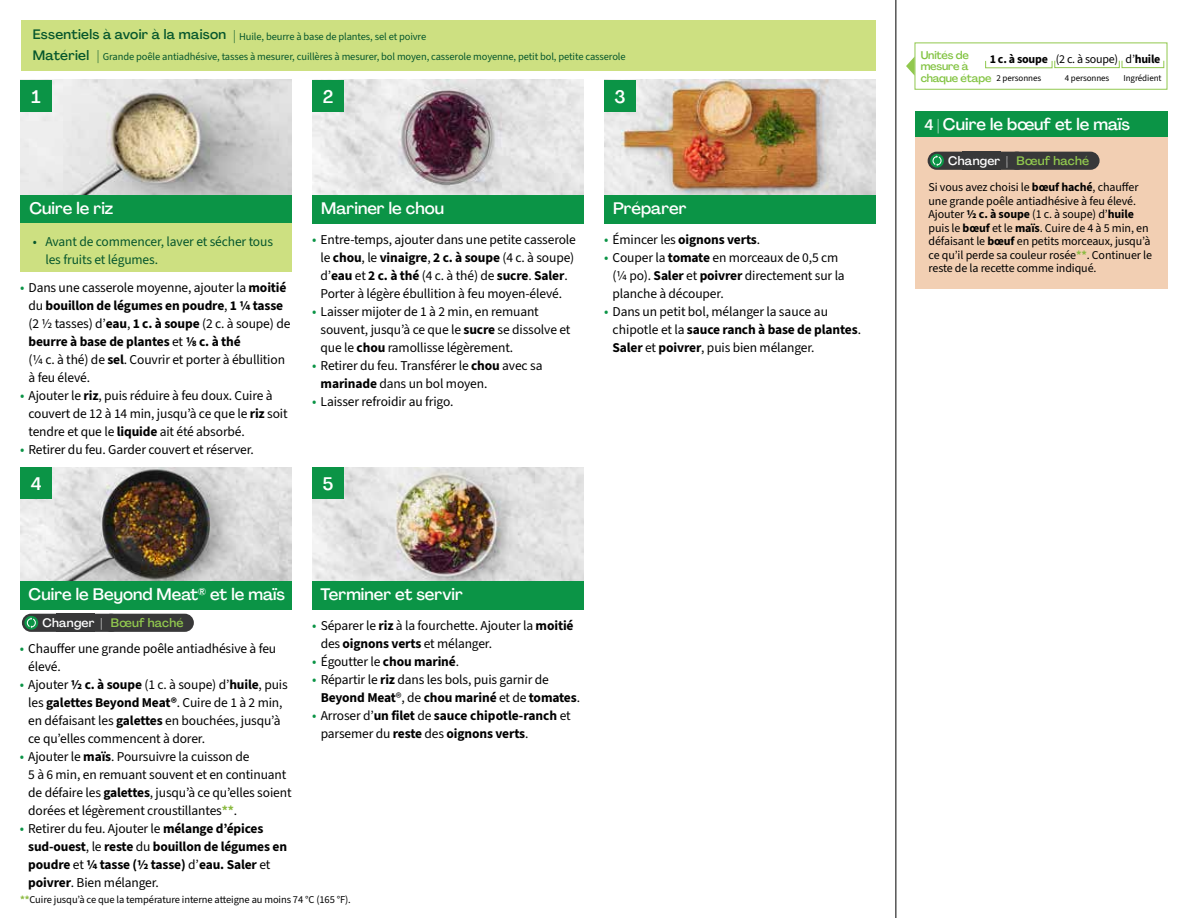
<style>
.page{position:relative;width:1188px;height:918px;background:#fff}
.page>*{position:absolute;margin:0;border:0;box-sizing:border-box;transform-origin:0 0}
.t1{font:500 18px "Agrandir";color:#fff}
.t2{font:500 16.5px "Agrandir";color:#fff}
.t3{font:13.5px/18px "Source Sans 3";letter-spacing:-.01em;color:#000}
.t4{font:700 13.5px/18px "Source Sans 3";letter-spacing:-.01em;color:#000}
.t5{font:13.5px/18px "Source Sans 3";letter-spacing:-.01em;color:#05562c}
.t6{font:500 13.5px "Agrandir";letter-spacing:.02em;color:#05562c}
.t7{font:500 12.15px "Agrandir";letter-spacing:.02em;color:#91c84e}
.t8{font:12px/13.5px "Source Sans 3";letter-spacing:-.01em;color:#000}
.t9{font:700 12px "Source Sans 3";letter-spacing:-.02em;color:#000}
.t10{font:500 11.1px/11.7px "Agrandir";letter-spacing:-.015em;color:#82c341}
.t11{font:10.5px "Source Sans 3";letter-spacing:-.01em;color:#05562c}
.t12{font:10.5px "Source Sans 3";letter-spacing:-.01em;color:#000}
.t13{font:9px "Source Sans 3";letter-spacing:-.01em;color:#000}
.s1{font-family:"Agrandir";font-weight:500;font-size:13.5px}
.s2{font-size:14.25px;color:#0b9446}
.s3{font-weight:700}
.s4{font-weight:400;font-size:14.25px;color:#0b9446}
.s5{font-weight:400}
.s6{color:#fff}
.s7{font-weight:700;color:#8cba42}
.s8{font-size:15px}
</style>
<div class="page">
<img style="left:20px;top:468px;width:272px;height:113px">
<img style="left:312px;top:468px;width:272px;height:113px">
<img style="left:20px;top:80px;width:272px;height:115px">
<img style="left:312px;top:80px;width:272px;height:115px">
<img style="left:604px;top:80px;width:272px;height:115px">
<div style="left:312px;top:195px;width:272px;height:29px;background:#0b9446"></div>
<div style="left:20px;top:195px;width:272px;height:29px;background:#0b9446"></div>
<div style="left:20px;top:581px;width:272px;height:28px;background:#0b9446"></div>
<div style="left:312px;top:581px;width:272px;height:28px;background:#0b9446"></div>
<div style="left:604px;top:195px;width:272px;height:29px;background:#0b9446"></div>
<div style="left:21px;top:20px;width:855px;height:51px;background:#cde081"></div>
<div style="left:20px;top:224px;width:272px;height:48px;background:#cde081"></div>
<hr style="left:896px;top:0;width:1px;height:918px;background:#000">
<div style="left:20px;top:468px;width:32px;height:31px;background:#0b9446"></div>
<div style="left:20px;top:80px;width:32px;height:32px;background:#0b9446"></div>
<div style="left:312px;top:468px;width:32px;height:31px;background:#0b9446"></div>
<div style="left:312px;top:80px;width:32px;height:32px;background:#0b9446"></div>
<div style="left:604px;top:80px;width:32px;height:32px;background:#0b9446"></div>
<svg style="left:906px;top:56px;width:9px;height:20px"></svg>
<div style="left:915px;top:43px;width:252px;height:47px;border:1px solid #91c84e"></div>
<div style="left:985px;top:61px;width:67px;height:7px;border:1px solid #91c84e"></div>
<div style="left:1054px;top:60px;width:66px;height:8px;border:1px solid #91c84e"></div>
<div style="left:1122px;top:60px;width:42px;height:8px;border:1px solid #91c84e"></div>
<div style="left:916px;top:137px;width:252px;height:152px;background:#f2cfb3"></div>
<div style="left:916px;top:111px;width:252px;height:26px;background:#0b9446"></div>
<div style="left:22px;top:614px;width:98px;height:18px;background:#383839;border-radius:9px"></div>
<svg style="left:24px;top:616px;width:14px;height:14px"></svg>
<svg style="left:27px;top:617px;width:9px;height:11px"></svg>
<div style="left:102px;top:614px;width:92px;height:18px;background:#383839;border-radius:9px"></div>
<div style="left:928px;top:152px;width:98px;height:18px;background:#383839;border-radius:9px"></div>
<svg style="left:930px;top:154px;width:14px;height:14px"></svg>
<svg style="left:933px;top:155px;width:9px;height:11px"></svg>
<div style="left:1008px;top:152px;width:92px;height:18px;background:#383839;border-radius:9px"></div>
<p class="t6" style="left:33px;top:26px;width:195px">Essentiels à avoir à la maison</p>
<p class="t11" style="left:233px;top:30px;width:194px"><span class="s1">|</span> Huile, beurre à base de plantes, sel et poivre</p>
<p class="t6" style="left:33px;top:47px;width:58px">Matériel</p>
<p class="t11" style="left:97px;top:50px;width:530px"><span class="s1">|</span> Grande poêle antiadhésive, tasses à mesurer, cuillères à mesurer, bol moyen, casserole moyenne, petit bol, petite casserole</p>
<h1 class="t1" style="left:32px;top:86px;width:11px">1</h1>
<h1 class="t1" style="left:323px;top:86px;width:12px">2</h1>
<h1 class="t1" style="left:614px;top:85px;width:13px">3</h1>
<p class="t2" style="left:29px;top:198px;width:85px">Cuire le riz</p>
<p class="t2" style="left:321px;top:198px;width:124px">Mariner le chou</p>
<p class="t2" style="left:613px;top:198px;width:75px">Préparer</p>
<p class="t5" style="left:45px;top:232px;width:229px;text-indent:-13px">• Avant de commencer, laver et sécher tous les fruits et légumes.</p>
<p class="t3" style="left:29px;top:279px;width:263px;text-indent:-9px"><span class="s2">•</span> Dans une casserole moyenne, ajouter la <span class="s3">moitié </span>du <span class="s3">bouillon de légumes en poudre</span>, <span class="s3">1 ¼ tasse </span>(2 ½ tasses) d’<span class="s3">eau</span>, <span class="s3">1 c. à soupe</span> (2 c. à soupe) de <span class="s3">beurre à base de plantes</span> et <span class="s3">1/8 c. à thé<br></span>(¼ c. à thé) de <span class="s3">sel</span>. Couvrir et porter à ébullition à feu élevé.</p>
<p class="t3" style="left:29px;top:387px;width:261px;text-indent:-9px"><span class="s2">•</span> Ajouter le <span class="s3">riz</span>, puis réduire à feu doux. Cuire à couvert de 12 à 14 min, jusqu’à ce que le <span class="s3">riz</span> soit tendre et que le <span class="s3">liquide</span> ait été absorbé.</p>
<p class="t3" style="left:20px;top:441px;width:235px"><span class="s2">•</span> Retirer du feu. Garder couvert et réserver.</p>
<p class="t3" style="left:312px;top:230px;width:265px;text-align:center"><span class="s2">•</span> Entre-temps, ajouter dans une petite casserole le <span class="s3">chou</span>, le <span class="s3">vinaigre</span>, <span class="s3">2 c. à soupe</span> (4 c. à soupe) d’<span class="s3">eau</span> et <span class="s3">2 c. à thé</span> (4 c. à thé) de <span class="s3">sucre</span>. <span class="s3">Saler</span>.<br>Porter à légère ébullition à feu moyen-élevé.</p>
<p class="t3" style="left:321px;top:302px;width:251px;text-indent:-9px"><span class="s2">•</span> Laisser mijoter de 1 à 2 min, en remuant souvent, jusqu’à ce que le <span class="s3">sucre</span> se dissolve et que le <span class="s3">chou</span> ramollisse légèrement.</p>
<p class="t3" style="left:321px;top:356px;width:223px;text-indent:-9px"><span class="s2">•</span> Retirer du feu. Transférer le <span class="s3">chou</span> avec sa <span class="s3">marinade</span> dans un bol moyen.</p>
<p class="t3" style="left:312px;top:392px;width:143px"><span class="s2">•</span> Laisser refroidir au frigo.</p>
<p class="t4" style="left:604px;top:230px;width:158px"><span class="s4">•</span> <span class="s5">Émincer les</span> oignons verts<span class="s5">.</span></p>
<p class="t3" style="left:613px;top:248px;width:234px;text-indent:-9px"><span class="s2">•</span> Couper la <span class="s3">tomate</span> en morceaux de 0,5 cm (¼ po). <span class="s3">Saler</span> et <span class="s3">poivrer</span> directement sur la planche à découper.</p>
<p class="t3" style="left:613px;top:302px;width:250px;text-indent:-9px"><span class="s2">•</span> Dans un petit bol, mélanger la sauce au chipotle et la <span class="s3">sauce ranch à base de plantes</span>.<br><span class="s3">Saler</span> et <span class="s3">poivrer</span>, puis bien mélanger.</p>
<h1 class="t1" style="left:31px;top:473px;width:12px">4</h1>
<h1 class="t1" style="left:323px;top:473px;width:12px">5</h1>
<p class="t2" style="left:29px;top:584px;width:258px">Cuire le Beyond Meat<sup>®</sup> et le maïs</p>
<p class="t2" style="left:321px;top:584px;width:144px">Terminer et servir</p>
<p class="t7" style="left:42px;top:615px;width:143px"><span class="s6">Changer |</span> Bœuf haché</p>
<p class="t3" style="left:28px;top:640px;width:250px;text-indent:-9px"><span class="s2">•</span> Chauffer une grande poêle antiadhésive à feu élevé.</p>
<p class="t3" style="left:28px;top:676px;width:261px;text-indent:-9px"><span class="s2">•</span> Ajouter <span class="s3">½ c. à soupe</span> (1 c. à soupe) d’<span class="s3">huile</span>, puis les <span class="s3">galettes Beyond Meat®</span>. Cuire de 1 à 2 min, en défaisant les <span class="s3">galettes</span> en bouchées, jusqu’à ce qu’elles commencent à dorer.</p>
<p class="t3" style="left:28px;top:748px;width:265px;text-indent:-9px"><span class="s2">•</span> Ajouter le <span class="s3">maïs</span>. Poursuivre la cuisson de<br>5 à 6 min, en remuant souvent et en continuant de défaire les <span class="s3">galettes</span>, jusqu’à ce qu’elles soient dorées et légèrement croustillantes<span class="s7">**</span>.</p>
<p class="t4" style="left:28px;top:820px;width:260px;text-indent:-9px"><span class="s4">•</span> <span class="s5">Retirer du feu. Ajouter le</span> mélange d’épices sud-ouest<span class="s5">, le</span> reste <span class="s5">du</span> bouillon de légumes en poudre <span class="s5">et</span> ¼ tasse (½ tasse) <span class="s5">d’</span>eau. Saler <span class="s5">et </span>poivrer<span class="s5">. Bien mélanger.</span></p>
<p class="t3" style="left:321px;top:616px;width:254px;text-indent:-9px"><span class="s2">•</span> Séparer le <span class="s3">riz</span> à la fourchette. Ajouter la <span class="s3">moitié </span>des <span class="s3">oignons verts</span> et mélanger.</p>
<p class="t3" style="left:312px;top:652px;width:148px"><span class="s2">•</span> Égoutter le <span class="s3">chou mariné</span>.</p>
<p class="t3" style="left:321px;top:670px;width:261px;text-indent:-9px"><span class="s2">•</span> Répartir le <span class="s3">riz</span> dans les bols, puis garnir de<br><span class="s3">Beyond Meat</span>®, de <span class="s3">chou mariné</span> et de <span class="s3">tomates</span>.</p>
<p class="t4" style="left:321px;top:706px;width:252px;text-indent:-9px"><span class="s4">•</span> <span class="s5">Arroser d’</span>un filet <span class="s5">de</span> sauce chipotle-ranch <span class="s5">et parsemer du</span> reste <span class="s5">des</span> oignons verts<span class="s5">.</span></p>
<p class="t12" style="left:20px;top:893px;width:332px"><span class="s7">**</span>Cuire jusqu’à ce que la température interne atteigne au moins 74 °C (165 °F).</p>
<p class="t10" style="left:921px;top:49px;width:72px">Unités de mesure à chaque étape</p>
<p class="t9" style="left:990px;top:51px;width:172px">1 c. à soupe <span class="s5">(2 c. à soupe) d’</span>huile</p>
<p class="t13" style="left:997px;top:72px;width:46px">2 personnes</p>
<p class="t13" style="left:1065px;top:72px;width:46px">4 personnes</p>
<p class="t13" style="left:1123px;top:72px;width:40px">Ingrédient</p>
<p class="t2" style="left:924px;top:114px;width:207px"><span class="s8">4 |</span> Cuire le bœuf et le maïs</p>
<p class="t7" style="left:948px;top:153px;width:143px"><span class="s6">Changer |</span> Bœuf haché</p>
<p class="t8" style="left:929px;top:180px;width:225px">Si vous avez choisi le <span class="s3">bœuf haché</span>, chauffer une grande poêle antiadhésive à feu élevé.<br>Ajouter <span class="s3">½ c. à soupe</span> (1 c. à soupe) d’<span class="s3">huile </span>puis le <span class="s3">bœuf</span> et le <span class="s3">maïs</span>. Cuire de 4 à 5 min, en défaisant le <span class="s3">bœuf</span> en petits morceaux, jusqu’à ce qu’il perde sa couleur rosée<span class="s7">**</span>. Continuer le reste de la recette comme indiqué.</p>
</div>
